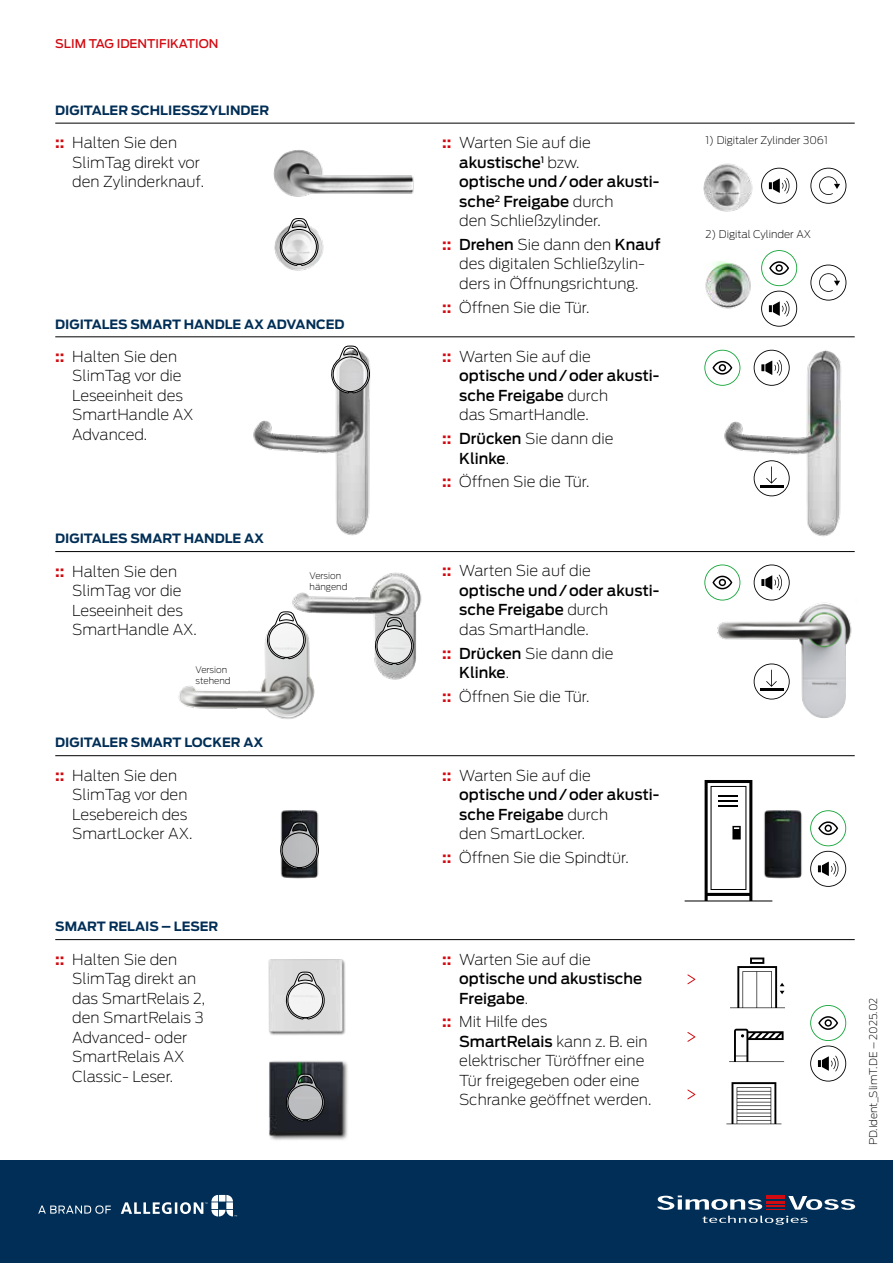
<style>
.page{position:relative;width:893px;height:1263px;background:#fff}
.page>*{position:absolute;margin:0;border:0;box-sizing:border-box;transform-origin:0 0}
.t1{font:200 15px/19.5px "Antenna";color:#000}
.t2{font:500 15px/19.5px "Antenna";color:#000}
.t3{font:700 12.75px "Antenna";color:#002e56}
.t4{font:500 12px "Antenna";color:#d20a11}
.t5{font:200 10.5px "Antenna";color:#000}
.t6{font:200 9px/10.8px "Antenna";color:#000}
.s1{font-weight:700;color:#d20a11}
.s2{font-weight:200}
.s3{font-weight:500}
</style>
<div class="page">
<img style="left:248px;top:336px;width:143px;height:200px">
<img style="left:253px;top:1061px;width:104px;height:100px">
<img style="left:268px;top:959px;width:78px;height:76px">
<img style="left:280px;top:810px;width:39px;height:69px">
<img style="left:772px;top:810px;width:30px;height:69px">
<svg style="left:685px;top:780px;width:87px;height:121px"></svg>
<img style="left:273px;top:150px;width:141px;height:121px">
<svg style="left:726px;top:1082px;width:55px;height:42px"></svg>
<svg style="left:729px;top:1029px;width:55px;height:33px"></svg>
<svg style="left:730px;top:957px;width:55px;height:51px"></svg>
<svg style="left:687px;top:1032px;width:8px;height:10px"></svg>
<svg style="left:687px;top:974px;width:8px;height:10px"></svg>
<svg style="left:687px;top:1089px;width:8px;height:10px"></svg>
<hr style="left:55px;top:123px;width:800px;height:1px;background:#000">
<hr style="left:55px;top:337px;width:800px;height:1px;background:#000">
<hr style="left:55px;top:551px;width:800px;height:1px;background:#000">
<hr style="left:55px;top:755px;width:800px;height:1px;background:#000">
<hr style="left:55px;top:939px;width:800px;height:1px;background:#000">
<img style="left:178px;top:637px;width:137px;height:82px">
<img style="left:284px;top:572px;width:138px;height:110px">
<div style="left:0;top:1161px;width:893px;height:102px;background:#002e56"></div>
<svg style="left:657px;top:1195px;width:198px;height:30px"></svg>
<svg style="left:121px;top:1195px;width:116px;height:21px"></svg>
<svg style="left:38px;top:1205px;width:73px;height:9px"></svg>
<svg style="left:374px;top:617px;width:41px;height:48px;background:#bdbdbd"></svg>
<div style="left:377px;top:628px;width:35px;height:35px;border:1px solid #000;border-radius:50%"></div>
<svg style="left:280px;top:821px;width:39px;height:49px;background:#7b7c7f"></svg>
<div style="left:282px;top:833px;width:35px;height:35px;border:1px solid #000;border-radius:50%"></div>
<svg style="left:266px;top:611px;width:41px;height:49px"></svg>
<div style="left:269px;top:622px;width:35px;height:36px;border:1px solid #000;border-radius:50%"></div>
<svg style="left:331px;top:345px;width:40px;height:49px"></svg>
<div style="left:333px;top:357px;width:35px;height:35px;border:1px solid #000;border-radius:50%"></div>
<svg style="left:279px;top:218px;width:40px;height:48px"></svg>
<div style="left:281px;top:229px;width:36px;height:35px;border:1px solid #000;border-radius:50%"></div>
<svg style="left:285px;top:971px;width:41px;height:49px"></svg>
<div style="left:288px;top:983px;width:35px;height:35px;border:1px solid #000;border-radius:50%"></div>
<svg style="left:285px;top:1073px;width:41px;height:49px;background:#6d7073"></svg>
<div style="left:288px;top:1085px;width:35px;height:35px;border:1px solid #000;border-radius:50%"></div>
<img style="left:705px;top:261px;width:46px;height:48px">
<svg style="left:810px;top:265px;width:36px;height:36px"></svg>
<svg style="left:761px;top:250px;width:36px;height:77px"></svg>
<img style="left:703px;top:163px;width:144px;height:49px">
<svg style="left:810px;top:168px;width:36px;height:36px"></svg>
<svg style="left:761px;top:168px;width:36px;height:36px"></svg>
<img style="left:719px;top:337px;width:136px;height:200px">
<svg style="left:754px;top:460px;width:36px;height:36px"></svg>
<svg style="left:704px;top:350px;width:36px;height:36px"></svg>
<svg style="left:754px;top:350px;width:36px;height:36px"></svg>
<svg style="left:704px;top:564px;width:36px;height:30px"></svg>
<svg style="left:754px;top:564px;width:36px;height:30px"></svg>
<img style="left:708px;top:594px;width:144px;height:124px">
<svg style="left:810px;top:810px;width:36px;height:77px"></svg>
<svg style="left:810px;top:1005px;width:36px;height:76px"></svg>
<p class="t4" style="left:55px;top:35px;width:165px">SLIM TAG IDENTIFIKATION</p>
<p class="t3" style="left:55px;top:101px;width:215px">DIGITALER SCHLIESSZYLINDER</p>
<p class="t1" style="left:72px;top:132px;width:133px;text-indent:-17px"><span class="s1">::</span> Halten Sie den<br>SlimTag direkt vor den Zylinderknauf.</p>
<p class="t3" style="left:55px;top:315px;width:291px">DIGITALES SMART HANDLE AX ADVANCED</p>
<p class="t1" style="left:72px;top:346px;width:123px;text-indent:-17px"><span class="s1">::</span> Halten Sie den<br>SlimTag vor die<br>Leseeinheit des<br>SmartHandle AX<br>Advanced.</p>
<p class="t3" style="left:55px;top:530px;width:210px">DIGITALES SMART HANDLE AX</p>
<p class="t1" style="left:72px;top:561px;width:126px;text-indent:-17px"><span class="s1">::</span> Halten Sie den<br>SlimTag vor die<br>Leseeinheit des<br>SmartHandle AX.</p>
<p class="t6" style="left:196px;top:664px;width:37px">Version stehend</p>
<p class="t3" style="left:55px;top:734px;width:210px">DIGITALER SMART LOCKER AX</p>
<p class="t1" style="left:72px;top:765px;width:122px;text-indent:-17px"><span class="s1">::</span> Halten Sie den<br>SlimTag vor den<br>Lesebereich des<br>SmartLocker AX.</p>
<p class="t3" style="left:55px;top:918px;width:165px">SMART RELAIS – LESER</p>
<p class="t1" style="left:72px;top:949px;width:134px;text-indent:-17px"><span class="s1">::</span> Halten Sie den<br>SlimTag direkt an das SmartRelais 2, den SmartRelais 3<br>Advanced- oder<br>SmartRelais AX<br>Classic- Leser.</p>
<p class="t6" style="left:310px;top:570px;width:39px">Version hängend</p>
<p class="t2" style="left:459px;top:133px;width:202px;text-indent:-17px"><span class="s1">::</span> <span class="s2">Warten Sie auf die </span>akustische<sup>1</sup> <span class="s2">bzw.<br></span>optische und/oder akusti&shy;sche<sup>2</sup> Freigabe <span class="s2">durch<br>den Schließzylinder.</span></p>
<p class="t1" style="left:442px;top:234px;width:220px;text-align:center"><span class="s1">::</span> <span class="s3">Drehen</span> Sie dann den <span class="s3">Knauf </span>des digitalen Schließzylin&shy;ders in Öffnungsrichtung.</p>
<p class="t1" style="left:442px;top:297px;width:149px"><span class="s1">::</span> Öffnen Sie die Tür.</p>
<p class="t1" style="left:459px;top:346px;width:202px;text-indent:-17px"><span class="s1">::</span> Warten Sie auf die <span class="s3">optische und/oder akusti&shy;sche Freigabe</span> durch<br>das SmartHandle.</p>
<p class="t2" style="left:459px;top:429px;width:156px;text-indent:-17px"><span class="s1">::</span> Drücken <span class="s2">Sie dann die<br></span>Klinke<span class="s2">.</span></p>
<p class="t1" style="left:442px;top:472px;width:149px"><span class="s1">::</span> Öffnen Sie die Tür.</p>
<p class="t1" style="left:459px;top:561px;width:202px;text-indent:-17px"><span class="s1">::</span> Warten Sie auf die <span class="s3">optische und/oder akusti&shy;sche Freigabe</span> durch<br>das SmartHandle.</p>
<p class="t2" style="left:459px;top:643px;width:156px;text-indent:-17px"><span class="s1">::</span> Drücken <span class="s2">Sie dann die<br></span>Klinke<span class="s2">.</span></p>
<p class="t1" style="left:442px;top:686px;width:149px"><span class="s1">::</span> Öffnen Sie die Tür.</p>
<p class="t1" style="left:459px;top:765px;width:202px;text-indent:-17px"><span class="s1">::</span> Warten Sie auf die <span class="s3">optische und/oder akusti&shy;sche Freigabe</span> durch<br>den SmartLocker.</p>
<p class="t1" style="left:442px;top:847px;width:188px"><span class="s1">::</span> Öffnen Sie die Spindtür.</p>
<p class="t2" style="left:459px;top:949px;width:184px;text-indent:-17px"><span class="s1">::</span> <span class="s2">Warten Sie auf die </span>optische und akustische<br>Freigabe<span class="s2">.</span></p>
<p class="t1" style="left:459px;top:1011px;width:194px;text-indent:-17px"><span class="s1">::</span> Mit Hilfe des<br><span class="s3">SmartRelais</span> kann z. B. ein elektrischer Türöffner eine<br>Tür freigegeben oder eine<br>Schranke geöffnet werden.</p>
<p class="t5" style="left:705px;top:134px;width:124px">1) Digitaler Zylinder 3061</p>
<p class="t5" style="left:705px;top:227px;width:107px">2) Digital Cylinder AX</p>
<p class="t5" style="left:866px;top:1145px;width:149px;rotate:-90deg">PD.Ident_SlimT.DE – 2025.02</p>
</div>
